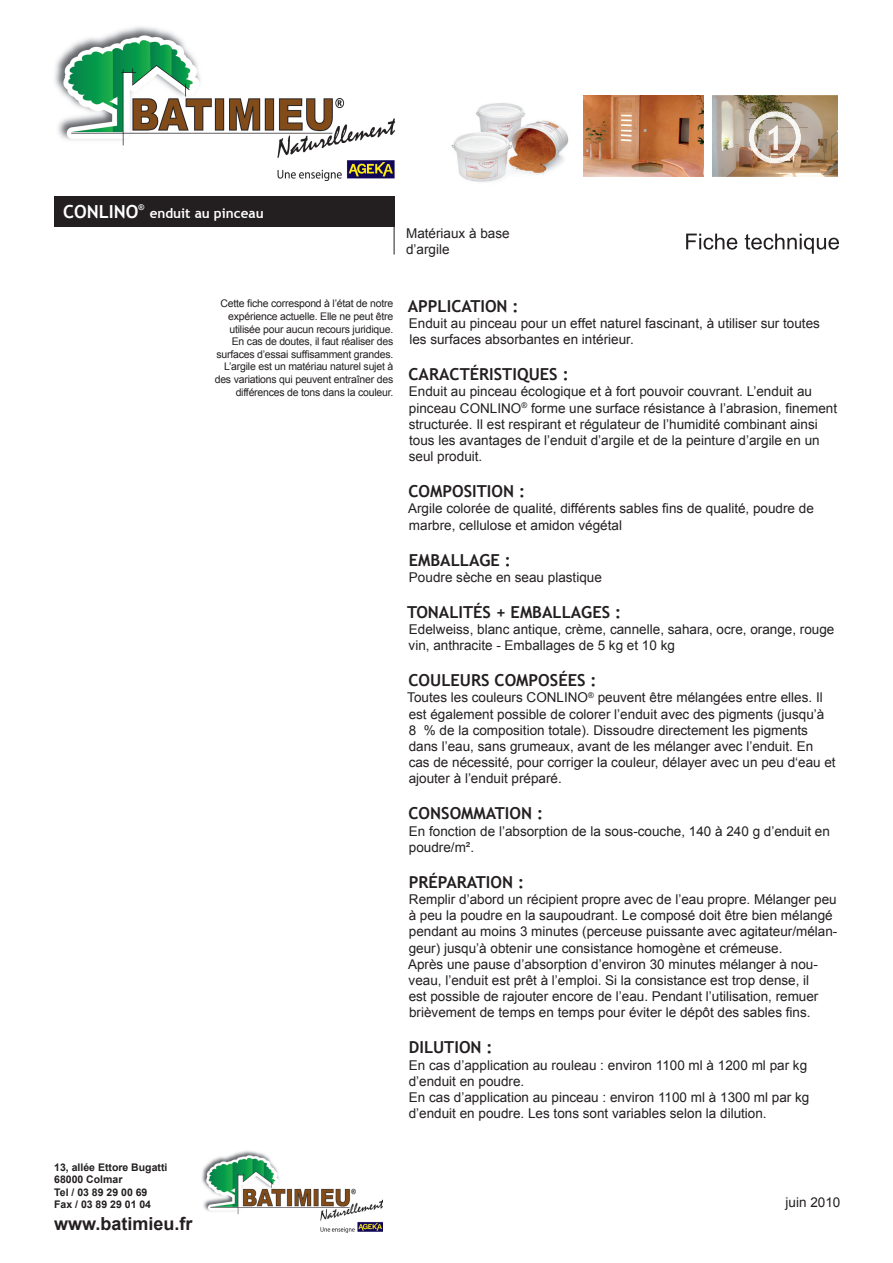
<style>
.page{position:relative;width:893px;height:1263px;background:#fff}
.page>*{position:absolute;margin:0;border:0;box-sizing:border-box;transform-origin:0 0}
.t1{font:700 18px "Arial";color:#231f20}
.t2{font:700 18px "Trebuchet MS";color:#fff}
.t3{font:700 16.5px "Trebuchet MS";color:#231f20}
.t4{font:13.5px/16.2px "Arial";color:#231f20}
.t5{font:700 13.5px "Trebuchet MS";color:#fff}
.t6{font:10.5px/12.6px "Arial";letter-spacing:-.02em;color:#231f20;text-align:right}
.t7{font:700 10.5px/12.6px "Arial";color:#231f20}
.t8{font:700 7.8px "Arial";color:#fff}
</style>
<div class="page">
<div style="left:54px;top:196px;width:340px;height:31px;background:#231f20"></div>
<hr style="left:394px;top:197px;width:1px;height:58px;background:#231f20">
<img style="left:55px;top:26px;width:339px;height:154px">
<svg style="left:686px;top:234px;width:153px;height:20px"></svg>
<img style="left:201px;top:1151px;width:182px;height:81px">
<img style="left:584px;top:95px;width:120px;height:81px">
<img style="left:712px;top:95px;width:126px;height:82px">
<img style="left:749px;top:112px;width:52px;height:51px">
<img style="left:769px;top:126px;width:9px;height:24px">
<img style="left:451px;top:103px;width:118px;height:79px">
<h1 class="t2" style="left:63px;top:200px;width:77px">CONLINO</h1>
<p class="t8" style="left:138px;top:202px;width:7px">®</p>
<p class="t5" style="left:150px;top:204px;width:115px">enduit au pinceau</p>
<p class="t4" style="left:406px;top:225px;width:105px">Matériaux à base d’argile</p>
<p class="t7" style="left:54px;top:1161px;width:115px">13, allée Ettore Bugatti<br>68000 Colmar<br>Tel / 03 89 29 00 69<br>Fax / 03 89 29 01 04</p>
<h1 class="t1" style="left:54px;top:1212px;width:140px">www.batimieu.fr</h1>
<p class="t6" style="left:215px;top:298px;width:180px">Cette fiche correspond à l’état de notre expérience actuelle. Elle ne peut être utilisée pour aucun recours juridique.<br>En cas de doutes, il faut réaliser des surfaces d’essai suffisamment grandes.<br>L’argile est un matériau naturel sujet à des variations qui peuvent entraîner des différences de tons dans la couleur.</p>
<p class="t3" style="left:408px;top:296px;width:112px">APPLICATION :</p>
<p class="t4" style="left:409px;top:315px;width:412px">Enduit au pinceau pour un effet naturel fascinant, à utiliser sur toutes les surfaces absorbantes en intérieur.</p>
<p class="t3" style="left:409px;top:364px;width:162px">CARACTÉRISTIQUES :</p>
<p class="t4" style="left:409px;top:384px;width:430px">Enduit au pinceau écologique et à fort pouvoir couvrant. L’enduit au pinceau CONLINO<sup>®</sup> forme une surface résistance à l’abrasion, finement structurée. Il est respirant et régulateur de l’humidité combinant ainsi tous les avantages de l’enduit d’argile et de la peinture d’argile en un seul produit.</p>
<p class="t3" style="left:409px;top:481px;width:118px">COMPOSITION :</p>
<p class="t4" style="left:408px;top:501px;width:407px">Argile colorée de qualité, différents sables fins de qualité, poudre de marbre, cellulose et amidon végétal</p>
<p class="t3" style="left:409px;top:549px;width:104px">EMBALLAGE :</p>
<p class="t4" style="left:409px;top:569px;width:194px">Poudre sèche en seau plastique</p>
<p class="t3" style="left:407px;top:602px;width:215px">TONALITÉS + EMBALLAGES :</p>
<p class="t4" style="left:409px;top:621px;width:427px">Edelweiss, blanc antique, crème, cannelle, sahara, ocre, orange, rouge vin, anthracite - Emballages de 5 kg et 10 kg</p>
<p class="t3" style="left:409px;top:670px;width:190px">COULEURS COMPOSÉES :</p>
<p class="t4" style="left:407px;top:690px;width:430px">Toutes les couleurs CONLINO<sup>®</sup> peuvent être mélangées entre elles. Il est également possible de colorer l’enduit avec des pigments (jusqu’à<br>8 % de la composition totale). Dissoudre directement les pigments dans l’eau, sans grumeaux, avant de les mélanger avec l’enduit. En cas de nécessité, pour corriger la couleur, délayer avec un peu d‘eau et ajouter à l’enduit préparé.</p>
<p class="t3" style="left:409px;top:803px;width:136px">CONSOMMATION :</p>
<p class="t4" style="left:409px;top:823px;width:423px">En fonction de l’absorption de la sous-couche, 140 à 240 g d’enduit en poudre/m².</p>
<p class="t3" style="left:409px;top:872px;width:117px">PRÉPARATION :</p>
<p class="t4" style="left:408px;top:891px;width:431px">Remplir d’abord un récipient propre avec de l’eau propre. Mélanger peu à peu la poudre en la saupoudrant. Le composé doit être bien mélangé pendant au moins 3 minutes (perceuse puissante avec agitateur/mélan&shy;geur) jusqu’à obtenir une consistance homogène et crémeuse.<br>Après une pause d’absorption d’environ 30 minutes mélanger à nou&shy;veau, l’enduit est prêt à l’emploi. Si la consistance est trop dense, il<br>est possible de rajouter encore de l’eau. Pendant l’utilisation, remuer brièvement de temps en temps pour éviter le dépôt des sables fins.</p>
<p class="t3" style="left:409px;top:1037px;width:85px">DILUTION :</p>
<p class="t4" style="left:409px;top:1057px;width:402px">En cas d’application au rouleau : environ 1100 ml à 1200 ml par kg d’enduit en poudre.<br>En cas d’application au pinceau : environ 1100 ml à 1300 ml par kg d’enduit en poudre. Les tons sont variables selon la dilution.</p>
<p class="t4" style="left:786px;top:1194px;width:56px">juin 2010</p>
</div>
